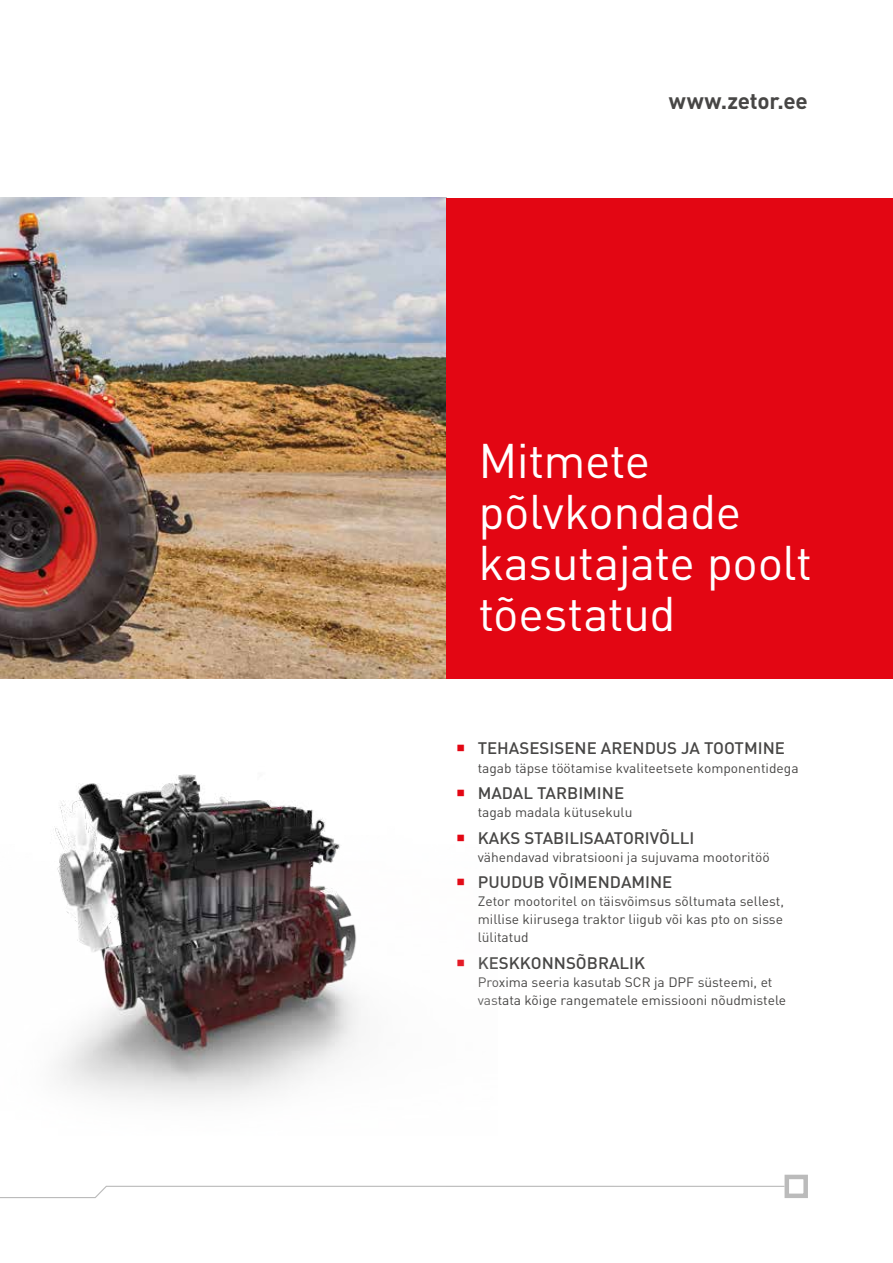
<style>
.page{position:relative;width:893px;height:1263px;background:#fff}
.page>*{position:absolute;margin:0;border:0;box-sizing:border-box;transform-origin:0 0}
.t1{font:48px/51px "DIN Pro";letter-spacing:-.01em;color:#fff}
.t2{font:700 22.5px "DIN Pro";letter-spacing:-.01em;color:#474645}
.t3{font:500 16.5px "DIN Pro";color:#474645}
.t4{font:13.5px/18px "DIN Pro";color:#474645;text-align:justify}
.s1{color:#e30613}
</style>
<div class="page">
<svg style="left:0;top:1185px;width:784px;height:14px"></svg>
<div style="left:784px;top:1175px;width:24px;height:23px;border:4px solid #bbb"></div>
<img style="left:0;top:198px;width:446px;height:480px">
<div style="left:446px;top:198px;width:447px;height:480px;background:#e30613"></div>
<img style="left:55px;top:774px;width:304px;height:327px">
<h2 class="t2" style="left:669px;top:86px;width:141px">www.zetor.ee</h2>
<h1 class="t1" style="left:478px;top:434px;width:335px">Mitmete põlvkondade kasutajate poolt tõestatud</h1>
<p class="t3" style="left:456px;top:737px;width:330px"><span class="s1">○</span> TEHASESISENE ARENDUS JA TOOTMINE</p>
<p class="t4" style="left:478px;top:758px;width:322px">tagab täpse töötamise kvaliteetsete komponentidega</p>
<p class="t3" style="left:456px;top:782px;width:170px"><span class="s1">○</span> MADAL TARBIMINE</p>
<p class="t4" style="left:478px;top:802px;width:156px">tagab madala kütusekulu</p>
<p class="t3" style="left:456px;top:826px;width:240px"><span class="s1">○</span> KAKS STABILISAATORIVÕLLI</p>
<p class="t4" style="left:478px;top:847px;width:293px">vähendavad vibratsiooni ja sujuvama mootoritöö</p>
<p class="t3" style="left:456px;top:871px;width:218px"><span class="s1">○</span> PUUDUB VÕIMENDAMINE</p>
<p class="t4" style="left:478px;top:891px;width:308px">Zetor mootoritel on täisvõimsus sõltumata sellest, millise kiirusega traktor liigub või kas pto on sisse lülitatud</p>
<p class="t3" style="left:456px;top:951px;width:191px"><span class="s1">○</span> KESKKONNSÕBRALIK</p>
<p class="t4" style="left:478px;top:972px;width:310px">Proxima seeria kasutab SCR ja DPF süsteemi, et vastata kõige rangematele emissiooni nõudmistele</p>
</div>
